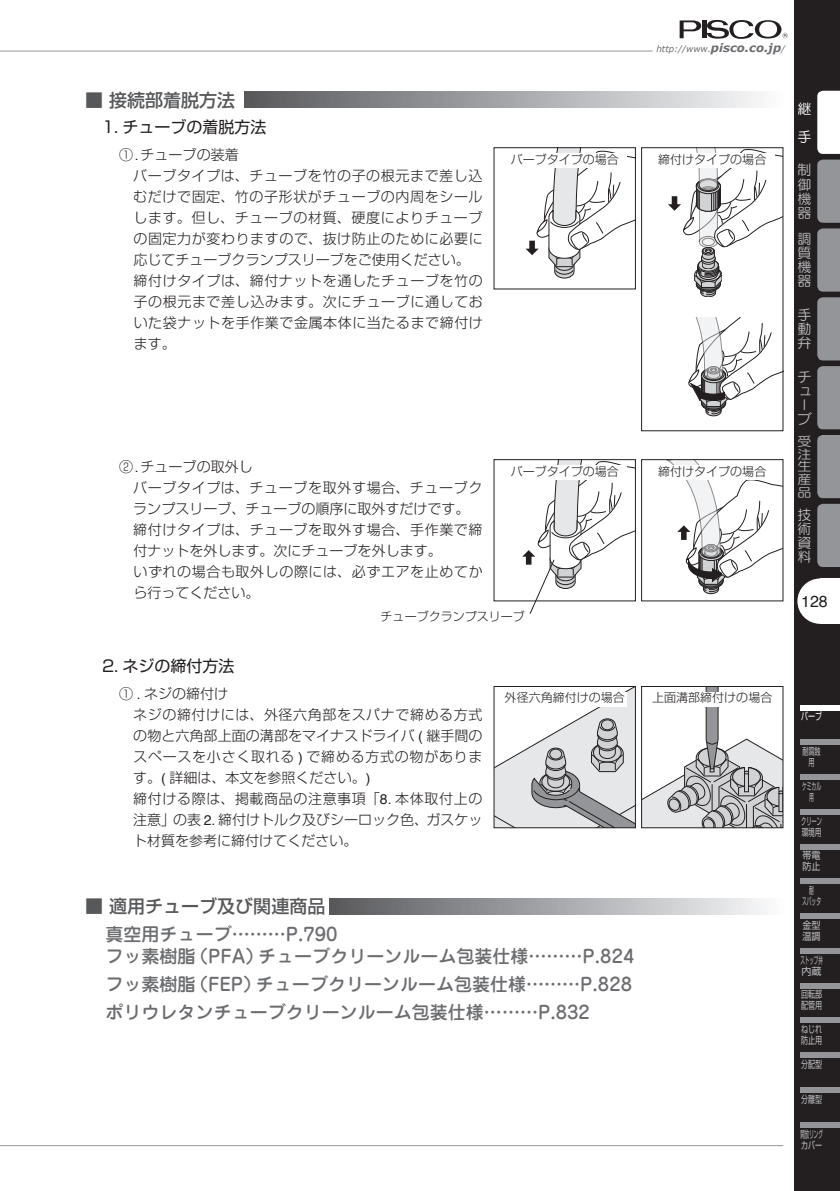
<style>
.page{position:relative;width:840px;height:1191px;background:#fff}
.page>*{position:absolute;margin:0;border:0;box-sizing:border-box;transform-origin:0 0}
.t1{font:500 18px/22px "Jun 34 Pro";color:#6c6d70}
.t2{font:500 18px "Shin Go Pro";color:#57585a}
.t3{font:16px "Shin Go Pro";color:#231f20}
.t4{font:16px "Helvetica";color:#231f20}
.t5{font:300 14px/21px "Shin Go Pro";letter-spacing:.04em;color:#231f20}
.t6{font:300 14px/21px "Shin Go Pro";letter-spacing:.005em;color:#231f20}
.t7{font:14px/14px "Seurat Pro M";color:#bcbdc0;text-align:justify}
.t8{font:14px/28px "Seurat Pro M";color:#fff}
.t9{font:12.6px/12.6px "Seurat Pro M";color:#bcbdc0;text-align:justify;scale:1.11 1}
.t10{font:300 12px "Shin Go Pro";color:#231f20}
.t11{font:10px/11px "Shin Go Pro";color:#bcbdc0;scale:.7 1}
.t12{font:10px/11px "Shin Go Pro";color:#bcbdc0;scale:.45 1}
.t13{font:10px/11px "Shin Go Pro";color:#bcbdc0;text-align:center;scale:.48 1}
.t14{font:10px/11px "Shin Go Pro";color:#bcbdc0;scale:.9 1}
.t15{font:10px/11px "Shin Go Pro";color:#bcbdc0;scale:.52 1}
.t16{font:10px/11px "Shin Go Pro";color:#bcbdc0;text-align:center;scale:.6 1}
.t17{font:10px "Shin Go Pro";color:#fff;scale:.7 1}
.t18{font:italic 8.8px "Verdana";color:#6c6d70}
.s1{font-weight:700;font-size:11.6px}
.s2{font-family:"Helvetica";font-weight:400}
</style>
<div class="page">
<hr style="left:0;top:51px;width:652px;height:1px;background:#939598">
<hr style="left:0;top:1145px;width:782px;height:1px;background:#939598">
<div style="left:794px;top:0;width:45px;height:1191px;background:#231f20"></div>
<div style="left:799px;top:739px;width:40px;height:6px;background:#939598"></div>
<div style="left:799px;top:774px;width:40px;height:6px;background:#939598"></div>
<div style="left:799px;top:809px;width:40px;height:5px;background:#939598"></div>
<div style="left:799px;top:843px;width:40px;height:6px;background:#939598"></div>
<div style="left:799px;top:878px;width:40px;height:6px;background:#939598"></div>
<div style="left:799px;top:913px;width:40px;height:6px;background:#939598"></div>
<div style="left:799px;top:704px;width:40px;height:6px;background:#fff"></div>
<div style="left:799px;top:948px;width:40px;height:5px;background:#939598"></div>
<div style="left:799px;top:982px;width:40px;height:6px;background:#939598"></div>
<div style="left:799px;top:1017px;width:40px;height:6px;background:#939598"></div>
<div style="left:799px;top:1052px;width:40px;height:6px;background:#939598"></div>
<div style="left:799px;top:1087px;width:40px;height:5px;background:#939598"></div>
<div style="left:799px;top:1121px;width:40px;height:6px;background:#939598"></div>
<svg style="left:797px;top:578px;width:22px;height:46px"></svg>
<div style="left:819px;top:578px;width:20px;height:46px;background:#fff"></div>
<svg style="left:679px;top:20px;width:108px;height:19px"></svg>
<svg style="left:817px;top:91px;width:22px;height:63px"></svg>
<svg style="left:817px;top:366px;width:22px;height:63px"></svg>
<svg style="left:817px;top:160px;width:22px;height:200px;background:#8a8b8e"></svg>
<svg style="left:817px;top:435px;width:22px;height:63px"></svg>
<svg style="left:817px;top:504px;width:22px;height:63px"></svg>
<svg style="left:688px;top:317px;width:92px;height:99px"></svg>
<div style="left:244px;top:92px;width:538px;height:16px;background:linear-gradient(to right,#57585c,#f9f9fb)"></div>
<div style="left:641px;top:147px;width:141px;height:284px;border:1px solid #231f20"></div>
<div style="left:641px;top:459px;width:141px;height:142px;border:1px solid #231f20"></div>
<svg style="left:643px;top:688px;width:137px;height:138px"></svg>
<div style="left:641px;top:686px;width:141px;height:142px;border:1px solid #231f20"></div>
<svg style="left:495px;top:688px;width:138px;height:138px"></svg>
<div style="left:493px;top:686px;width:142px;height:142px;border:1px solid #231f20"></div>
<div style="left:502px;top:692px;width:124px;height:14px;background:#fff"></div>
<div style="left:649px;top:692px;width:125px;height:14px;background:#fff"></div>
<div style="left:329px;top:898px;width:453px;height:16px;background:linear-gradient(to right,#57585c,#f9fafb)"></div>
<svg style="left:666px;top:459px;width:116px;height:135px"></svg>
<div style="left:493px;top:147px;width:142px;height:142px;border:1px solid #231f20"></div>
<svg style="left:525px;top:148px;width:110px;height:130px"></svg>
<svg style="left:522px;top:459px;width:113px;height:155px"></svg>
<div style="left:502px;top:153px;width:124px;height:14px;background:#fff"></div>
<div style="left:502px;top:465px;width:124px;height:14px;background:#fff"></div>
<div style="left:649px;top:465px;width:125px;height:14px;background:#fff"></div>
<svg style="left:663px;top:148px;width:119px;height:149px"></svg>
<p class="t18" style="left:656px;top:42px;width:130px">http://www.<span class="s1">pisco.co.jp</span>/</p>
<p class="t2" style="left:85px;top:85px;width:151px">■ 接続部着脱方法</p>
<p class="t3" style="left:102px;top:114px;width:166px">1. チューブの着脱方法</p>
<p class="t5" style="left:133px;top:142px;width:351px;text-indent:-14px">①<span class="s2">.</span>チューブの装着<br>バーブタイプは、チューブを竹の子の根元まで差し込むだけで固定、竹の子形状がチューブの内周をシールします。但し、チューブの材質、硬度によりチューブの固定力が変わりますので、抜け防止のために必要に応じてチューブクランプスリーブをご使用ください。締付けタイプは、締付ナットを通したチューブを竹の子の根元まで差し込みます。次にチューブに通しておいた袋ナットを手作業で金属本体に当たるまで締付けます。</p>
<p class="t10" style="left:510px;top:149px;width:109px">バーブタイプの場合</p>
<p class="t10" style="left:657px;top:149px;width:109px">締付けタイプの場合</p>
<p class="t5" style="left:133px;top:454px;width:351px;text-indent:-14px">②<span class="s2">.</span>チューブの取外し<br>バーブタイプは、チューブを取外す場合、チューブクランプスリーブ、チューブの順序に取外すだけです。締付けタイプは、チューブを取外す場合、手作業で締付ナットを外します。次にチューブを外します。<br>いずれの場合も取外しの際には、必ずエアを止めてから行ってください。</p>
<p class="t10" style="left:510px;top:461px;width:109px">バーブタイプの場合</p>
<p class="t10" style="left:657px;top:461px;width:109px">締付けタイプの場合</p>
<p class="t10" style="left:380px;top:606px;width:145px">チューブクランプスリーブ</p>
<p class="t3" style="left:102px;top:653px;width:134px">2. ネジの締付方法</p>
<p class="t6" style="left:133px;top:681px;width:351px;text-indent:-14px">① <span class="s2">.</span> ネジの締付け<br>ネジの締付けには、外径六角部をスパナで締める方式の物と六角部上面の溝部をマイナスドライバ <span class="s2">(</span> 継手間のスペースを小さく取れる <span class="s2">)</span> で締める方式の物があります。<span class="s2">(</span> 詳細は、本文を参照ください。<span class="s2">)<br></span>締付ける際は、掲載商品の注意事項「<span class="s2">8.</span> 本体取付上の注意」の表 <span class="s2">2.</span> 締付けトルク及びシーロック色、ガスケット材質を参考に締付けてください。</p>
<p class="t10" style="left:504px;top:688px;width:121px">外径六角締付けの場合</p>
<p class="t10" style="left:651px;top:688px;width:121px">上面溝部締付けの場合</p>
<p class="t2" style="left:85px;top:891px;width:241px">■ 適用チューブ及び関連商品</p>
<p class="t1" style="left:105px;top:921px;width:530px">真空用チューブ………P.790<br>フッ素樹脂（PFA）チューブクリーンルーム包装仕様………P.824</p>
<p class="t1" style="left:105px;top:968px;width:527px;line-height:28px">フッ素樹脂（FEP）チューブクリーンルーム包装仕様………P.828ポリウレタンチューブクリーンルーム包装仕様………P.832</p>
<p class="t8" style="left:797px;top:94px;width:15px">継手</p>
<p class="t7" style="left:797px;top:163px;width:15px">制御機器</p>
<p class="t7" style="left:797px;top:232px;width:15px">調質機器</p>
<p class="t7" style="left:797px;top:307px;width:15px">手動弁</p>
<p class="t7" style="left:797px;top:369px;width:16px;text-align:left">チューブ</p>
<p class="t9" style="left:797px;top:435px;width:13px">受注生産品</p>
<p class="t7" style="left:797px;top:507px;width:15px">技術資料</p>
<p class="t4" style="left:800px;top:589px;width:28px">128</p>
<p class="t17" style="left:800px;top:708px;width:32px">バーブ</p>
<p class="t16" style="left:802px;top:744px;width:31px">耐腐蝕用</p>
<p class="t13" style="left:801px;top:779px;width:42px">ケミカル用</p>
<p class="t15" style="left:800px;top:814px;width:41px">クリーン環境用</p>
<p class="t14" style="left:802px;top:849px;width:21px">帯電防止</p>
<p class="t13" style="left:801px;top:883px;width:42px">耐<br>スパッタ</p>
<p class="t14" style="left:802px;top:918px;width:21px">金型温調</p>
<p class="t12" style="left:799px;top:953px;width:51px">ストップ弁内蔵</p>
<p class="t11" style="left:800px;top:988px;width:32px">回転部配管用</p>
<p class="t11" style="left:800px;top:1022px;width:32px">ねじれ防止用</p>
<p class="t11" style="left:800px;top:1057px;width:32px">分配型</p>
<p class="t11" style="left:800px;top:1092px;width:32px">分離型</p>
<p class="t12" style="left:799px;top:1127px;width:51px">開放リングカバー</p>
</div>
